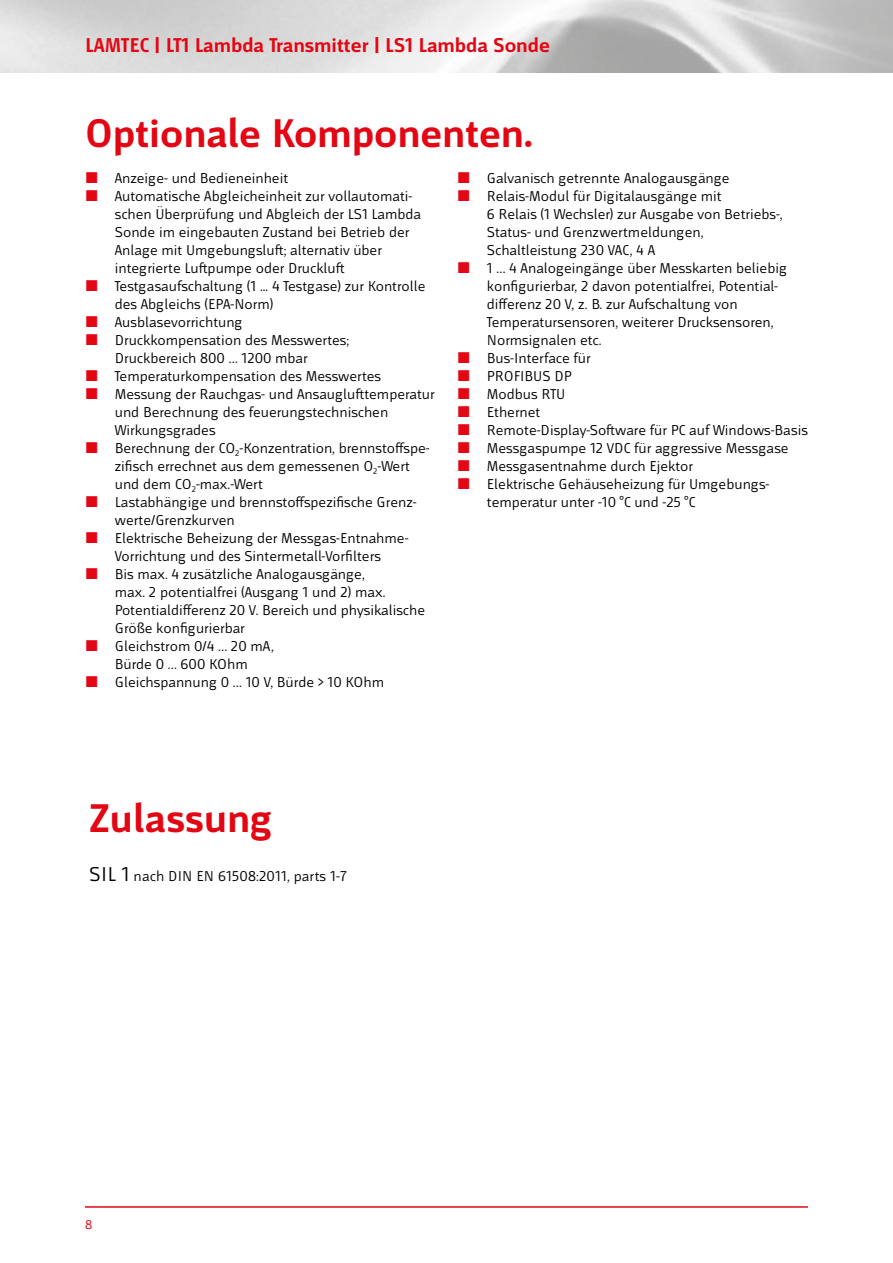
<style>
.page{position:relative;width:893px;height:1263px;background:#fff}
.page>*{position:absolute;margin:0;border:0;box-sizing:border-box;transform-origin:0 0}
.t1{font:700 42px "Mr Jones";color:#e30613}
.t2{font:700 21px "Mr Jones";color:#e30613}
.t3{font:15px/18px "Mr Jones";color:#000}
.t4{font:13.5px "Mr Jones";color:#e30613}
.s1{font-size:21px}
</style>
<div class="page">
<hr style="left:85px;top:1206px;width:723px;height:2px;background:#e30613">
<h2 class="t2" style="left:85px;top:33px;width:466px">LAMTEC | LT1 Lambda Transmitter | LS1 Lambda Sonde</h2>
<h1 class="t1" style="left:85px;top:111px;width:449px">Optionale Komponenten.</h1>
<p class="t3" style="left:115px;top:170px;width:321px">Anzeige- und Bedieneinheit<br>Automatische Abgleicheinheit zur vollautomati&shy;schen Überprüfung und Abgleich der LS1 Lambda Sonde im eingebauten Zustand bei Betrieb der Anlage mit Umgebungsluft; alternativ über integrierte Luftpumpe oder Druckluft Testgasaufschaltung (1 ... 4 Testgase) zur Kontrolle des Abgleichs (EPA-Norm)<br>Ausblasevorrichtung<br>Druckkompensation des Messwertes;<br>Druckbereich 800 … 1200 mbar Temperaturkompensation des Messwertes Messung der Rauchgas- und Ansauglufttemperatur und Berechnung des feuerungstechnischen Wirkungsgrades<br>Berechnung der CO<sub>2</sub>-Konzentration, brennstoffspe&shy;zifisch errechnet aus dem gemessenen O<sub>2</sub>-Wert und dem CO<sub>2</sub>-max.-Wert<br>Lastabhängige und brennstoffspezifische Grenz&shy;werte/Grenzkurven<br>Elektrische Beheizung der Messgas-Entnahme-Vorrichtung und des Sintermetall-Vorfilters<br>Bis max. 4 zusätzliche Analogausgänge,<br>max. 2 potentialfrei (Ausgang 1 und 2) max.<br>Potentialdifferenz 20 V. Bereich und physikalische Größe konfigurierbar<br>Gleichstrom 0/4 … 20 mA,<br>Bürde 0 … 600 KOhm<br>Gleichspannung 0 … 10 V, Bürde &gt; 10 KOhm</p>
<p class="t3" style="left:487px;top:170px;width:323px">Galvanisch getrennte Analogausgänge Relais-Modul für Digitalausgänge mit<br>6 Relais (1 Wechsler) zur Ausgabe von Betriebs-, Status- und Grenzwertmeldungen,<br>Schaltleistung 230 VAC, 4 A<br>1 … 4 Analogeingänge über Messkarten beliebig konfigurierbar, 2 davon potentialfrei, Potential&shy;differenz 20 V, z. B. zur Aufschaltung von Temperatursensoren, weiterer Drucksensoren, Normsignalen etc.<br>Bus-Interface für<br>PROFIBUS DP<br>Modbus RTU<br>Ethernet<br>Remote-Display-Software für PC auf Windows-Basis Messgaspumpe 12 VDC für aggressive Messgase Messgasentnahme durch Ejektor<br>Elektrische Gehäuseheizung für Umgebungs&shy;temperatur unter -10 °C und -25 °C</p>
<h1 class="t1" style="left:89px;top:795px;width:184px">Zulassung</h1>
<p class="t3" style="left:89px;top:867px;width:259px"><span class="s1">SIL 1</span> nach DIN EN 61508:2011, parts 1-7</p>
<p class="t4" style="left:85px;top:1217px;width:9px">8</p>
</div>
